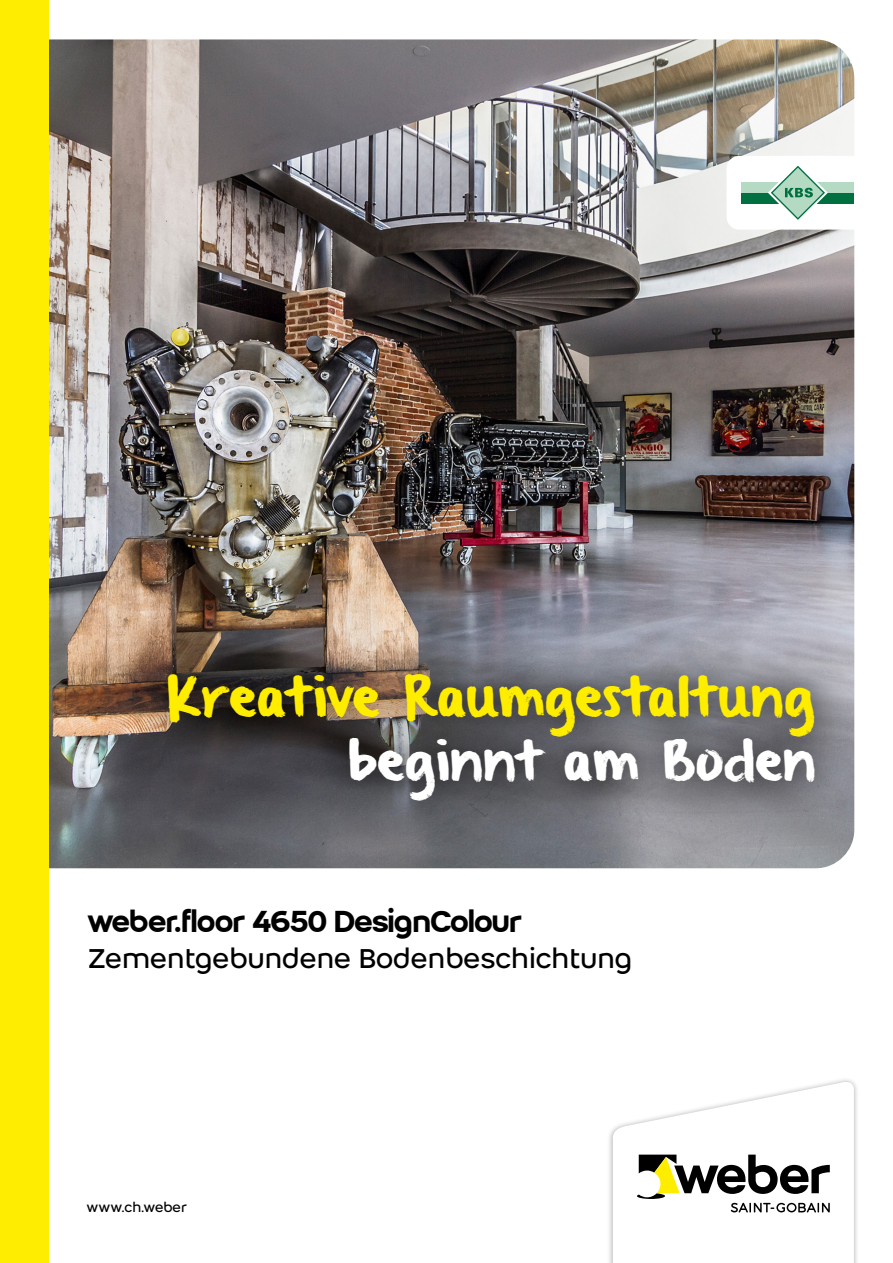
<style>
.page{position:relative;width:893px;height:1263px;background:#fff}
.page>*{position:absolute;margin:0;border:0;box-sizing:border-box;transform-origin:0 0}
.t1{font:45px "Weber Brush";color:#ffed00}
.t2{font:45px "Weber Brush";letter-spacing:.01em;color:#fff}
.t3{font:33px "Weber Name";color:#000}
.t4{font:30px "Weber";color:#000}
.t5{font:15px "Weber";letter-spacing:-.005em;color:#000}
</style>
<div class="page">
<img style="left:48px;top:39px;width:806px;height:829px">
<div style="left:0;top:0;width:48px;height:1263px;background:#ffed00"></div>
<img style="left:609px;top:1079px;width:248px;height:184px">
<svg style="left:613px;top:1080px;width:241px;height:183px"></svg>
<svg style="left:132px;top:638px;width:718px;height:198px;background:#646164"></svg>
<svg style="left:726px;top:156px;width:128px;height:74px"></svg>
<h1 class="t1" style="left:167px;top:675px;width:650px">Kreative Raumgestaltung</h1>
<h1 class="t2" style="left:348px;top:739px;width:469px">beginnt am Boden</h1>
<p class="t3" style="left:87px;top:896px;width:436px">weber.floor 4650 DesignColour</p>
<p class="t4" style="left:87px;top:937px;width:546px">Zementgebundene Bodenbeschichtung</p>
<p class="t5" style="left:86px;top:1197px;width:102px">www.ch.weber</p>
</div>
